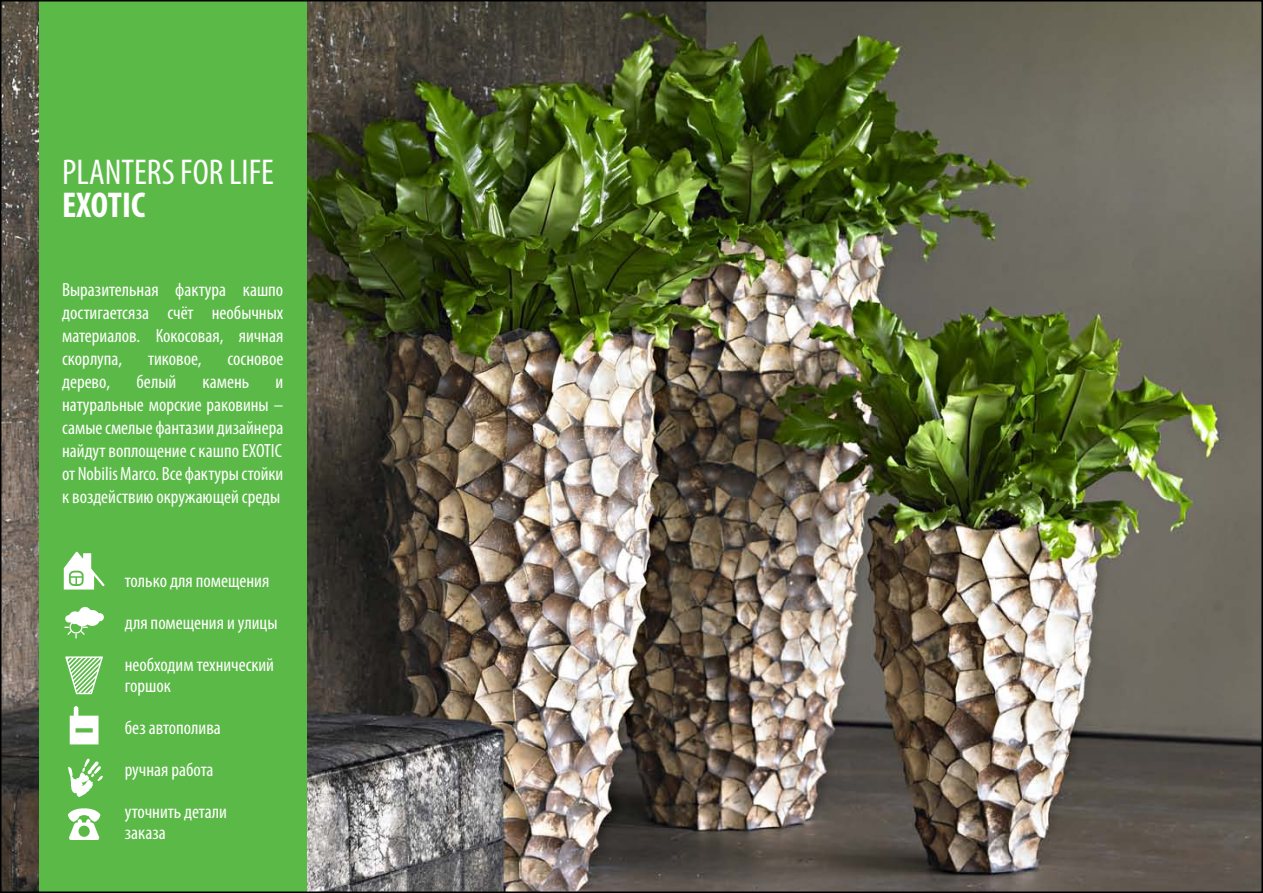
<style>
.page{position:relative;width:1263px;height:893px;background:#fff}
.page>*{position:absolute;margin:0;border:0;box-sizing:border-box;transform-origin:0 0}
.t1{font:condensed 36px "Myriad Pro";color:#fff}
.t2{font:700 condensed 36px "Myriad Pro";color:#fff}
.t3{font:condensed 19.2px/23px "Myriad Pro";color:#fff;text-align:justify}
</style>
<div class="page">
<img style="left:3px;top:3px;width:1257px;height:887px">
<div style="left:39px;top:0;width:268px;height:893px;background:#5bba47"></div>
<svg style="left:70px;top:706px;width:29px;height:38px"></svg>
<svg style="left:64px;top:607px;width:40px;height:31px"></svg>
<svg style="left:68px;top:808px;width:32px;height:32px"></svg>
<svg style="left:64px;top:552px;width:41px;height:37px"></svg>
<svg style="left:68px;top:758px;width:35px;height:39px"></svg>
<svg style="left:65px;top:656px;width:38px;height:38px"></svg>
<h1 class="t1" style="left:62px;top:151px;width:213px">PLANTERS FOR LIFE</h1>
<h1 class="t2" style="left:62px;top:183px;width:85px">EXOTIC</h1>
<p class="t3" style="left:62px;top:278px;width:223px">Выразительная фактура кашпо достигаетсяза счёт необычных материалов. Кокосовая, яичная скорлупа,</p>
<p class="t3" style="left:148px;top:347px;width:55px">тиковое,</p>
<p class="t3" style="left:228px;top:347px;width:57px">сосновое</p>
<p class="t3" style="left:62px;top:370px;width:50px">дерево,</p>
<p class="t3" style="left:137px;top:370px;width:41px">белый</p>
<p class="t3" style="left:203px;top:370px;width:48px">камень</p>
<p class="t3" style="left:62px;top:370px;width:223px;text-indent:213px">и натуральные морские раковины – самые смелые фантазии дизайнера найдут воплощение c кашпо EXOTIC от Nobilis Marco. Все фактуры стойки к воздействию окружающей среды</p>
<p class="t3" style="left:125px;top:559px;width:154px;line-height:42px;text-align:left">только для помещения для помещения и улицы необходим технический</p>
<p class="t3" style="left:125px;top:664px;width:103px;line-height:42px;text-align:left">горшок<br>без автополива ручная работа уточнить детали</p>
<p class="t3" style="left:125px;top:821px;width:43px">заказа</p>
</div>
